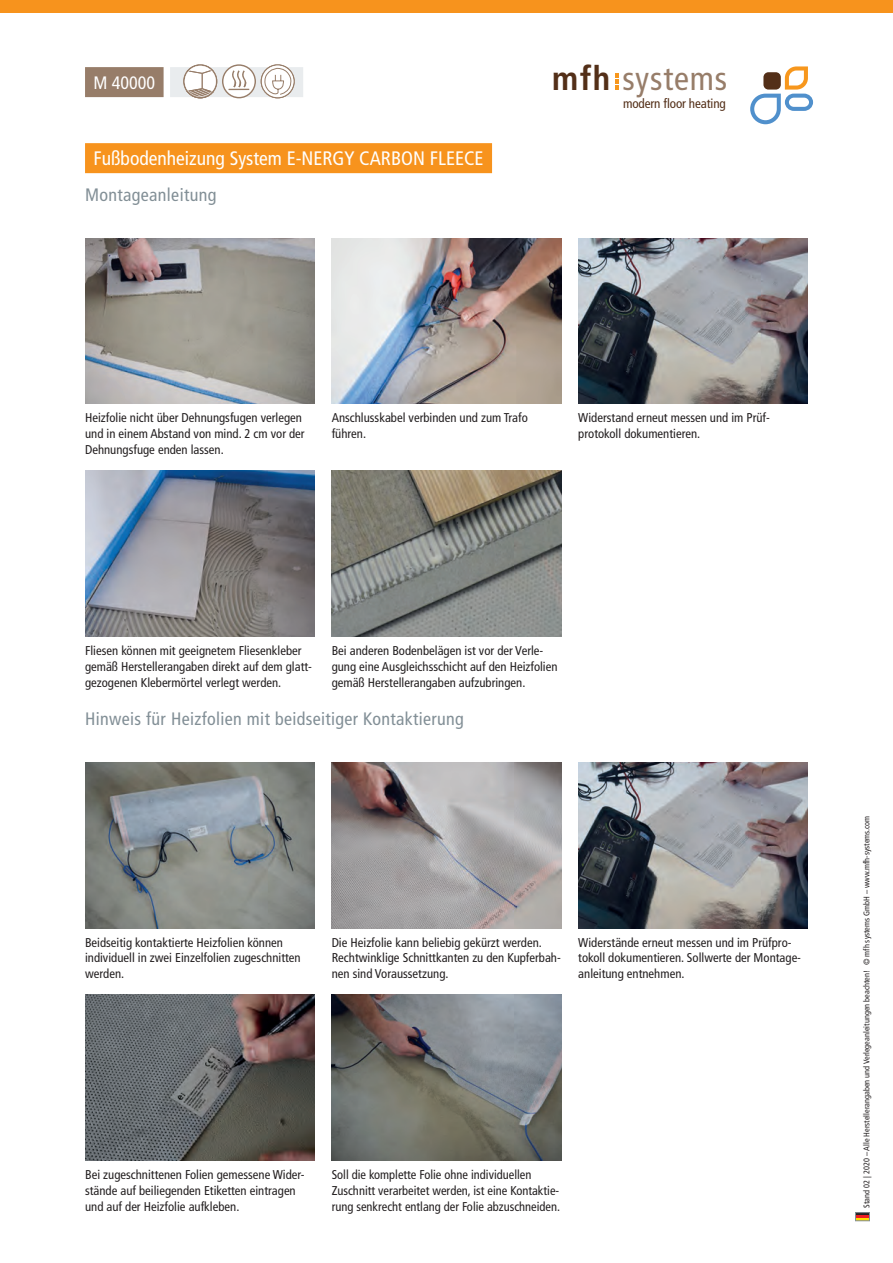
<style>
.page{position:relative;width:893px;height:1263px;background:#fff}
.page>*{position:absolute;margin:0;border:0;box-sizing:border-box;transform-origin:0 0}
.t1{font:condensed 33.6px "Frutiger LT Std";letter-spacing:.025em;color:#977d69}
.t2{font:condensed 19.5px "Frutiger LT Std";color:#fff}
.t3{font:condensed 18px "Frutiger LT Std";letter-spacing:.02em;color:#828f96}
.t4{font:condensed 18px "Frutiger LT Std";color:#fff}
.t5{font:condensed 13.05px "Frutiger LT Std";letter-spacing:-.01em;color:#532f18}
.t6{font:condensed 12.75px/15.8px "Frutiger LT Std";color:#231f20}
.t7{font:condensed 8.25px "Frutiger LT Std";color:#231f20}
.s1{font-weight:700;color:#532f18}
</style>
<div class="page">
<div style="left:85px;top:67px;width:79px;height:30px;background:#977d69"></div>
<svg style="left:615px;top:73px;width:3px;height:17px"></svg>
<svg style="left:750px;top:66px;width:63px;height:58px"></svg>
<img style="left:85px;top:471px;width:230px;height:165px">
<img style="left:332px;top:471px;width:229px;height:165px">
<img style="left:332px;top:995px;width:229px;height:166px">
<hr style="left:855px;top:1218px;width:14px;height:3px;background:#ffdc01">
<hr style="left:855px;top:1215px;width:14px;height:3px;background:#ee1d23">
<hr style="left:855px;top:1212px;width:14px;height:3px;background:#231f20">
<div style="left:855px;top:1212px;width:15px;height:9px;border:1px solid #828f96"></div>
<div style="left:170px;top:67px;width:133px;height:30px;background:#e9ecee"></div>
<svg style="left:183px;top:64px;width:112px;height:34px"></svg>
<div style="left:0;top:0;width:893px;height:13px;background:#f7931d"></div>
<div style="left:85px;top:143px;width:407px;height:30px;background:#f7931d"></div>
<img style="left:332px;top:238px;width:229px;height:166px">
<img style="left:332px;top:762px;width:229px;height:166px">
<img style="left:578px;top:762px;width:230px;height:166px">
<img style="left:578px;top:238px;width:230px;height:166px">
<img style="left:85px;top:238px;width:230px;height:166px">
<img style="left:85px;top:762px;width:230px;height:166px">
<img style="left:85px;top:995px;width:230px;height:166px">
<h3 class="t4" style="left:94px;top:72px;width:63px">M 40000</h3>
<h2 class="t2" style="left:94px;top:147px;width:391px">Fußbodenheizung System E-NERGY CARBON FLEECE</h2>
<h3 class="t3" style="left:85px;top:184px;width:133px">Montageanleitung</h3>
<h1 class="t1" style="left:552px;top:58px;width:177px"><span class="s1">mfh</span> systems</h1>
<p class="t5" style="left:623px;top:96px;width:104px">modern floor heating</p>
<p class="t6" style="left:85px;top:410px;width:221px">Heizfolie nicht über Dehnungsfugen verlegen und in einem Abstand von mind. 2 cm vor der<br>Dehnungsfuge enden lassen.</p>
<p class="t6" style="left:332px;top:410px;width:198px">Anschlusskabel verbinden und zum Trafo führen.</p>
<p class="t6" style="left:578px;top:410px;width:193px">Widerstand erneut messen und im Prüf&shy;protokoll dokumentieren.</p>
<p class="t6" style="left:85px;top:643px;width:228px">Fliesen können mit geeignetem Fliesenkleber gemäß Herstellerangaben direkt auf dem glatt&shy;gezogenen Klebermörtel verlegt werden.</p>
<p class="t6" style="left:332px;top:643px;width:227px">Bei anderen Bodenbelägen ist vor der Verle&shy;gung eine Ausgleichsschicht auf den Heizfolien gemäß Herstellerangaben aufzubringen.</p>
<h3 class="t3" style="left:85px;top:708px;width:380px">Hinweis für Heizfolien mit beidseitiger Kontaktierung</h3>
<p class="t6" style="left:85px;top:934px;width:217px">Beidseitig kontaktierte Heizfolien können individuell in zwei Einzelfolien zugeschnitten werden.</p>
<p class="t6" style="left:332px;top:934px;width:231px">Die Heizfolie kann beliebig gekürzt werden.<br>Rechtwinklige Schnittkanten zu den Kupferbah&shy;nen sind Voraussetzung.</p>
<p class="t6" style="left:578px;top:934px;width:224px">Widerstände erneut messen und im Prüfpro&shy;tokoll dokumentieren. Sollwerte der Montage&shy;anleitung entnehmen.</p>
<p class="t6" style="left:85px;top:1167px;width:221px">Bei zugeschnittenen Folien gemessene Wider&shy;stände auf beiliegenden Etiketten eintragen und auf der Heizfolie aufkleben.</p>
<p class="t6" style="left:332px;top:1167px;width:230px">Soll die komplette Folie ohne individuellen<br>Zuschnitt verarbeitet werden, ist eine Kontaktie&shy;rung senkrecht entlang der Folie abzuschneiden.</p>
<p class="t7" style="left:862px;top:1208px;width:393px;rotate:-90deg">Stand 02 | 2020 – Alle Herstellerangaben und Verlegeanleitungen beachten! © mfh systems GmbH – www.mfh-systems.com</p>
</div>
